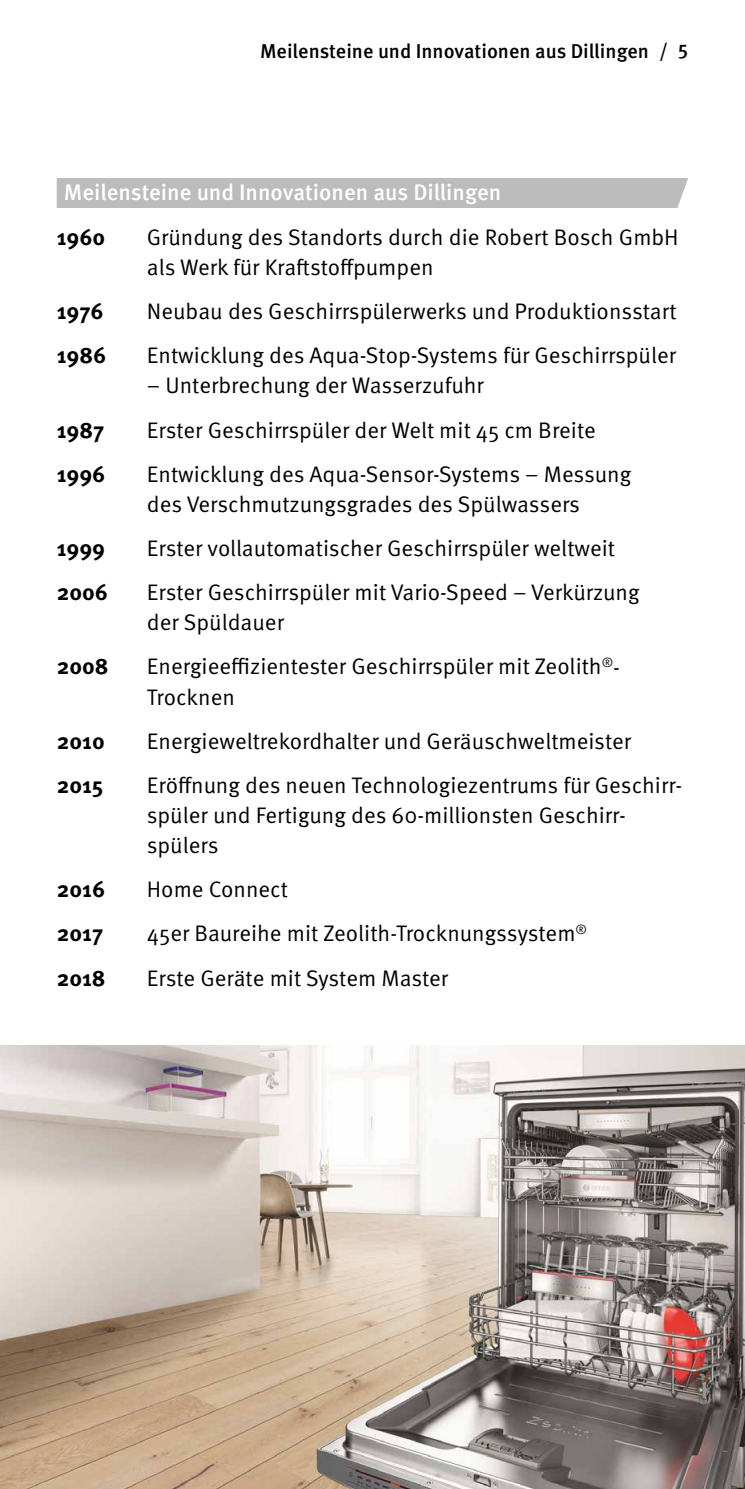
<style>
.page{position:relative;width:745px;height:1489px;background:#fff}
.page>*{position:absolute;margin:0;border:0;box-sizing:border-box;transform-origin:0 0}
.t1{font:22.5px/30px "Meta OT Norm";color:#000}
.t2{font:700 22.5px "Meta OT";color:#000}
.t3{font:500 22.5px "Meta OT";color:#fff}
.t4{font:500 20px "Meta OT";color:#000}
</style>
<div class="page">
<img style="left:0;top:1045px;width:744px;height:443px">
<div style="left:57px;top:178px;width:630px;height:30px;background:#bcbcbc"></div>
<svg style="left:677px;top:178px;width:11px;height:30px"></svg>
<p class="t4" style="left:260px;top:39px;width:429px">Meilensteine und Innovationen aus Dillingen / 5</p>
<p class="t3" style="left:64px;top:178px;width:439px">Meilensteine und Innovationen aus Dillingen</p>
<p class="t2" style="left:57px;top:223px;width:50px">1960</p>
<p class="t1" style="left:147px;top:222px;width:533px">Gründung des Standorts durch die Robert Bosch GmbH als Werk für Kraftstoffpumpen</p>
<p class="t2" style="left:57px;top:297px;width:48px">1976</p>
<p class="t1" style="left:147px;top:297px;width:531px">Neubau des Geschirrspülerwerks und Produktionsstart</p>
<p class="t2" style="left:57px;top:341px;width:51px">1986</p>
<p class="t1" style="left:147px;top:341px;width:530px">Entwicklung des Aqua-Stop-Systems für Geschirrspüler</p>
<p class="t1" style="left:147px;top:371px;width:338px">– Unterbrechung der Wasserzufuhr</p>
<p class="t2" style="left:57px;top:415px;width:49px">1987</p>
<p class="t1" style="left:147px;top:415px;width:450px">Erster Geschirrspüler der Welt mit 45 cm Breite</p>
<p class="t2" style="left:57px;top:460px;width:50px">1996</p>
<p class="t1" style="left:147px;top:459px;width:485px">Entwicklung des Aqua-Sensor-Systems – Messung des Verschmutzungsgrades des Spülwassers</p>
<p class="t2" style="left:57px;top:534px;width:50px">1999</p>
<p class="t1" style="left:147px;top:533px;width:469px">Erster vollautomatischer Geschirrspüler weltweit</p>
<p class="t2" style="left:57px;top:578px;width:53px">2006</p>
<p class="t1" style="left:147px;top:577px;width:494px">Erster Geschirrspüler mit Vario-Speed – Verkürzung der Spüldauer</p>
<p class="t2" style="left:57px;top:652px;width:53px">2008</p>
<p class="t1" style="left:147px;top:652px;width:470px">Energieeffizientester Geschirrspüler mit Zeolith<sup>®</sup>--<br>Trocknen</p>
<p class="t2" style="left:57px;top:726px;width:49px">2010</p>
<p class="t1" style="left:147px;top:726px;width:485px">Energieweltrekordhalter und Geräuschweltmeister</p>
<p class="t2" style="left:57px;top:770px;width:48px">2015</p>
<p class="t1" style="left:147px;top:770px;width:536px">Eröffnung des neuen Technologiezentrums für Geschirr&shy;spüler und Fertigung des 60-millionsten Geschirr&shy;spülers</p>
<p class="t2" style="left:57px;top:875px;width:50px">2016</p>
<p class="t1" style="left:147px;top:874px;width:143px">Home Connect</p>
<p class="t2" style="left:57px;top:919px;width:48px">2017</p>
<p class="t1" style="left:147px;top:918px;width:441px">45er Baureihe mit Zeolith-Trocknungssystem<sup>®</sup></p>
<p class="t2" style="left:57px;top:963px;width:50px">2018</p>
<p class="t1" style="left:147px;top:963px;width:302px">Erste Geräte mit System Master</p>
</div>
